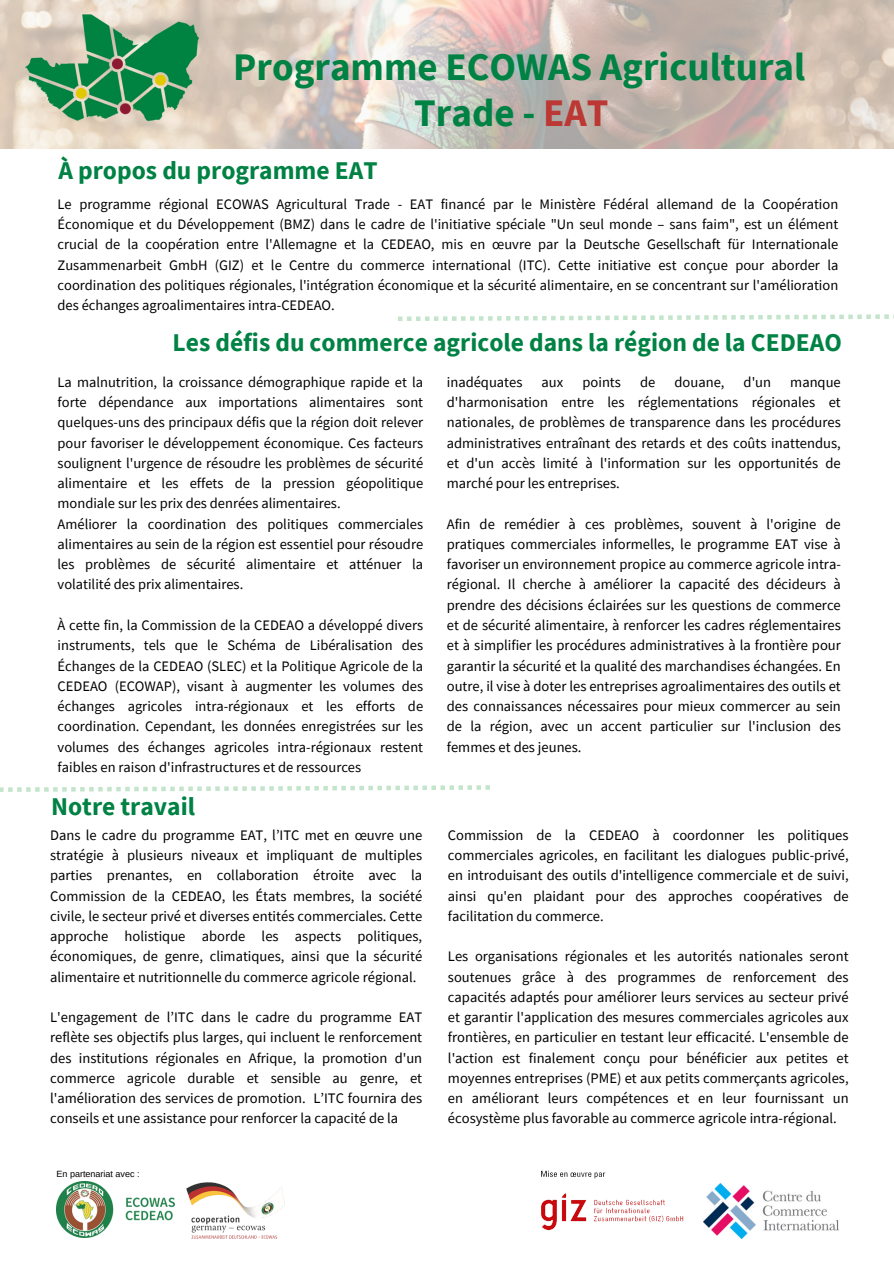
<style>
.page{position:relative;width:894px;height:1264px;background:#fff}
.page>*{position:absolute;margin:0;border:0;box-sizing:border-box;transform-origin:0 0}
.t1{font:700 39px/46.2px "Source Sans Pro";color:#008244;text-align:center}
.t2{font:700 25.5px "Source Sans Pro";color:#008244}
.t3{font:14.55px/20.2px "Source Sans Pro";color:#000;text-align:justify}
.t4{font:9px "Arimo";color:#000}
.s1{color:#bb3834}
</style>
<div class="page">
<svg style="left:398px;top:314px;width:491px;height:7px"></svg>
<svg style="left:0;top:785px;width:490px;height:7px"></svg>
<img style="left:56px;top:1181px;width:119px;height:56px">
<img style="left:186px;top:1182px;width:99px;height:57px">
<img style="left:703px;top:1183px;width:135px;height:55px">
<img style="left:249px;top:0;width:644px;height:149px">
<img style="left:0;top:0;width:249px;height:149px">
<img style="left:541px;top:1170px;width:143px;height:61px">
<p class="t1" style="left:233px;top:43px;width:573px">Programme ECOWAS Agricultural<br>Trade - <span class="s1">EAT</span></p>
<h2 class="t2" style="left:58px;top:154px;width:320px">À propos du programme EAT</h2>
<h3 class="t3" style="left:58px;top:193px;width:782px">Le programme régional ECOWAS Agricultural Trade - EAT financé par le Ministère Fédéral allemand de la Coopération Économique et du Développement (BMZ) dans le cadre de l'initiative spéciale "Un seul monde – sans faim", est un élément crucial de la coopération entre l'Allemagne et la CEDEAO, mis en œuvre par la Deutsche Gesellschaft für Internationale Zusammenarbeit GmbH (GIZ) et le Centre du commerce international (ITC). Cette initiative est conçue pour aborder la coordination des politiques régionales, l'intégration économique et la sécurité alimentaire, en se concentrant sur l'amélioration des échanges agroalimentaires intra-CEDEAO.</h3>
<h3 class="t2" style="left:172px;top:326px;width:670px">Les défis du commerce agricole dans la région de la CEDEAO</h3>
<h2 class="t3" style="left:58px;top:371px;width:367px;text-align:left">La malnutrition, la croissance démographique rapide et la forte dépendance aux importations alimentaires sont quelques-uns des principaux défis que la région doit relever pour favoriser le développement économique. Ces facteurs soulignent l'urgence de résoudre les problèmes de sécurité alimentaire et les effets de la pression géopolitique mondiale sur les prix des denrées alimentaires.<br>Améliorer la coordination des politiques commerciales alimentaires au sein de la région est essentiel pour résoudre les problèmes de sécurité alimentaire et atténuer la volatilité des prix alimentaires.</h2>
<h3 class="t3" style="left:58px;top:614px;width:367px">À cette fin, la Commission de la CEDEAO a développé divers instruments, tels que le Schéma de Libéralisation des Échanges de la CEDEAO (SLEC) et la Politique Agricole de la CEDEAO (ECOWAP), visant à augmenter les volumes des échanges agricoles intra-régionaux et les efforts de coordination. Cependant, les données enregistrées sur les volumes des échanges agricoles intra-régionaux restent faibles en raison d'infrastructures et de ressources</h3>
<h3 class="t2" style="left:51px;top:789px;width:145px">Notre travail</h3>
<h3 class="t3" style="left:446px;top:371px;width:77px">inadéquates</h3>
<h3 class="t3" style="left:541px;top:371px;width:23px">aux</h3>
<h3 class="t3" style="left:582px;top:371px;width:40px">points</h3>
<h3 class="t3" style="left:640px;top:371px;width:17px">de</h3>
<h3 class="t3" style="left:674px;top:371px;width:51px">douane,</h3>
<h3 class="t3" style="left:743px;top:371px;width:29px">d'un</h3>
<h3 class="t3" style="left:446px;top:371px;width:395px;text-indent:343px">manque d'harmonisation entre les réglementations régionales et nationales, de problèmes de transparence dans les procédures administratives entraînant des retards et des coûts inattendus, et d'un accès limité à l'information sur les opportunités de marché pour les entreprises.</h3>
<h3 class="t3" style="left:446px;top:513px;width:395px">Afin de remédier à ces problèmes, souvent à l'origine de pratiques commerciales informelles, le programme EAT vise à favoriser un environnement propice au commerce agricole intra&shy;régional. Il cherche à améliorer la capacité des décideurs à prendre des décisions éclairées sur les questions de commerce et de sécurité alimentaire, à renforcer les cadres réglementaires et à simplifier les procédures administratives à la frontière pour garantir la sécurité et la qualité des marchandises échangées. En outre, il vise à doter les entreprises agroalimentaires des outils et des connaissances nécessaires pour mieux commercer au sein de la région, avec un accent particulier sur l'inclusion des femmes et des jeunes.</h3>
<h3 class="t3" style="left:50px;top:824px;width:373px">Dans le cadre du programme EAT, l’ITC met en œuvre une stratégie à plusieurs niveaux et impliquant de multiples parties prenantes, en collaboration étroite avec la Commission de la CEDEAO, les États membres, la société civile, le secteur privé et diverses entités commerciales. Cette approche holistique aborde les aspects politiques, économiques, de genre, climatiques, ainsi que la sécurité alimentaire et nutritionnelle du commerce agricole régional.</h3>
<h3 class="t3" style="left:50px;top:1006px;width:373px">L'engagement de l’ITC dans le cadre du programme EAT reflète ses objectifs plus larges, qui incluent le renforcement des institutions régionales en Afrique, la promotion d'un commerce agricole durable et sensible au genre, et l'amélioration des services de promotion. L’ITC fournira des conseils et une assistance pour renforcer la capacité de la</h3>
<p class="t4" style="left:56px;top:1168px;width:84px">En partenariat avec :</p>
<p class="t3" style="left:448px;top:824px;width:402px">Commission de la CEDEAO à coordonner les politiques commerciales agricoles, en facilitant les dialogues public-privé, en introduisant des outils d'intelligence commerciale et de suivi, ainsi qu'en plaidant pour des approches coopératives de facilitation du commerce.</p>
<p class="t3" style="left:448px;top:946px;width:402px">Les organisations régionales et les autorités nationales seront soutenues grâce à des programmes de renforcement des capacités adaptés pour améliorer leurs services au secteur privé et garantir l'application des mesures commerciales agricoles aux frontières, en particulier en testant leur efficacité. L'ensemble de l'action est finalement conçu pour bénéficier aux petites et moyennes entreprises (PME) et aux petits commerçants agricoles, en améliorant leurs compétences et en leur fournissant un écosystème plus favorable au commerce agricole intra-régional.</p>
</div>
